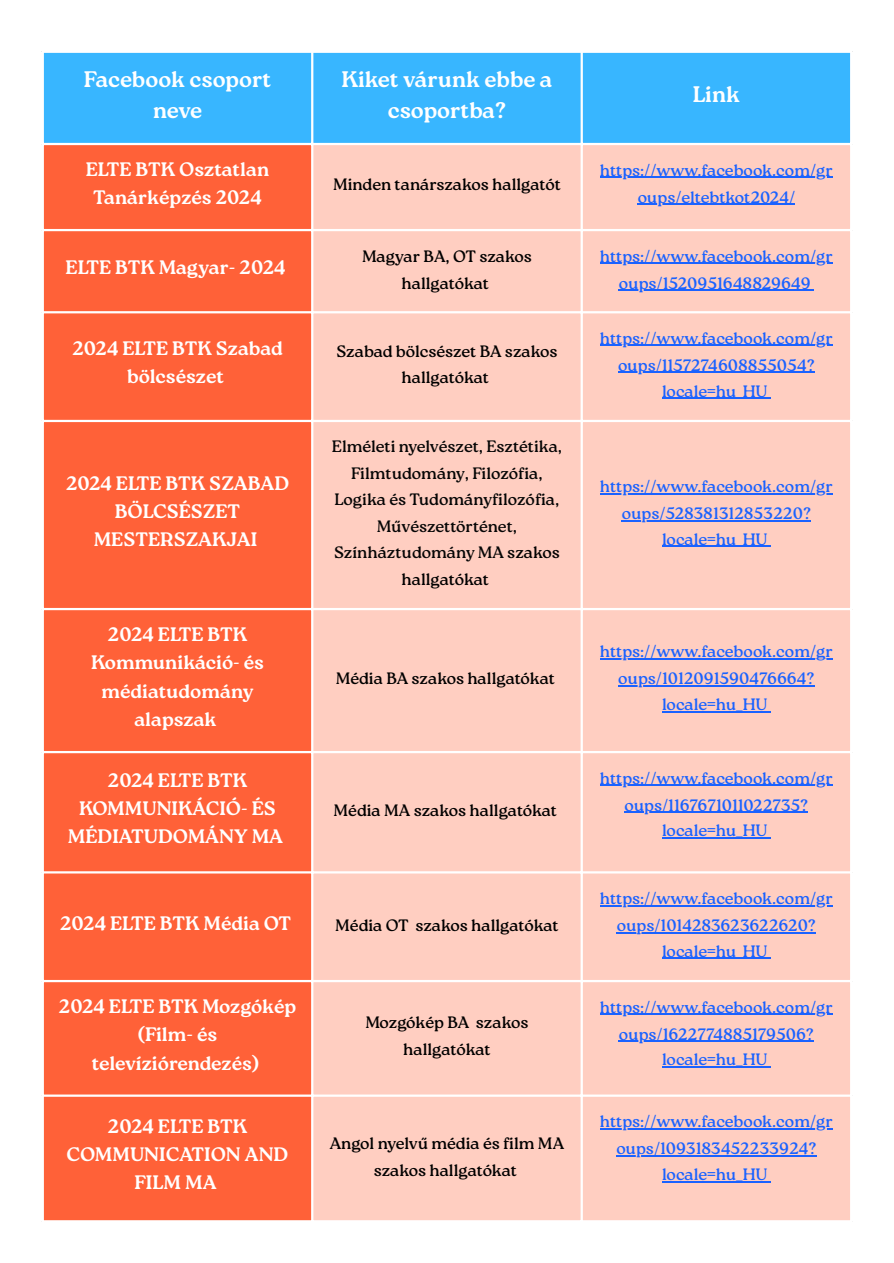
<style>
.page{position:relative;width:894px;height:1263px;background:#fff}
.page>*{position:absolute;margin:0;border:0;box-sizing:border-box;transform-origin:0 0}
.t1{font:700 22.5px/31.5px "Roca Two";color:#fff;text-align:center}
.t2{font:700 19.5px/28.2px "Roca Two";color:#fff;text-align:center}
.t3{font:16.5px/26.4px "Roca Two";color:#1a62ff;text-align:center}
.t4{font:16.5px/27px "Roca Two";color:#000;text-align:center}
.t5{font:16.5px/26.5px "Roca Two";color:#050505;text-align:center}
.s1{color:#000}
</style>
<div class="page">
<div style="left:44px;top:53px;width:805px;height:90px;background:#38b6ff"></div>
<div style="left:44px;top:145px;width:267px;height:1075px;background:#ff6138"></div>
<div style="left:313px;top:145px;width:536px;height:1075px;background:#ffcec1"></div>
<hr style="left:599px;top:177px;width:233px;height:1px;background:#1a62ff">
<hr style="left:637px;top:204px;width:158px;height:1px;background:#1a62ff">
<hr style="left:599px;top:263px;width:233px;height:1px;background:#1a62ff">
<hr style="left:618px;top:290px;width:195px;height:1px;background:#1a62ff">
<hr style="left:599px;top:345px;width:233px;height:1px;background:#1a62ff">
<hr style="left:618px;top:372px;width:196px;height:1px;background:#1a62ff">
<hr style="left:661px;top:398px;width:109px;height:1px;background:#1a62ff">
<hr style="left:599px;top:493px;width:233px;height:1px;background:#1a62ff">
<hr style="left:621px;top:520px;width:189px;height:1px;background:#1a62ff">
<hr style="left:661px;top:546px;width:109px;height:1px;background:#1a62ff">
<hr style="left:599px;top:659px;width:233px;height:1px;background:#1a62ff">
<hr style="left:618px;top:686px;width:196px;height:1px;background:#1a62ff">
<hr style="left:661px;top:711px;width:109px;height:2px;background:#1a62ff">
<hr style="left:599px;top:785px;width:233px;height:1px;background:#1a62ff">
<hr style="left:624px;top:812px;width:184px;height:1px;background:#1a62ff">
<hr style="left:661px;top:838px;width:109px;height:1px;background:#1a62ff">
<hr style="left:599px;top:905px;width:233px;height:1px;background:#1a62ff">
<hr style="left:616px;top:932px;width:199px;height:1px;background:#1a62ff">
<hr style="left:661px;top:958px;width:109px;height:1px;background:#1a62ff">
<hr style="left:599px;top:1014px;width:233px;height:1px;background:#1a62ff">
<hr style="left:618px;top:1041px;width:195px;height:1px;background:#1a62ff">
<hr style="left:661px;top:1066px;width:109px;height:2px;background:#1a62ff">
<hr style="left:599px;top:1128px;width:233px;height:1px;background:#1a62ff">
<hr style="left:616px;top:1155px;width:200px;height:1px;background:#1a62ff">
<hr style="left:661px;top:1181px;width:109px;height:1px;background:#1a62ff">
<hr style="left:311px;top:53px;width:2px;height:1169px;background:#fff">
<hr style="left:580px;top:53px;width:2px;height:1169px;background:#fff">
<hr style="left:42px;top:229px;width:810px;height:2px;background:#fff">
<hr style="left:42px;top:311px;width:810px;height:2px;background:#fff">
<hr style="left:42px;top:420px;width:810px;height:2px;background:#fff">
<hr style="left:42px;top:608px;width:810px;height:2px;background:#fff">
<hr style="left:42px;top:751px;width:810px;height:2px;background:#fff">
<hr style="left:42px;top:871px;width:810px;height:2px;background:#fff">
<hr style="left:42px;top:980px;width:810px;height:2px;background:#fff">
<hr style="left:42px;top:1094px;width:810px;height:3px;background:#fff">
<p class="t1" style="left:84px;top:63px;width:189px">Facebook csoport neve</p>
<p class="t1" style="left:341px;top:63px;width:212px">Kiket várunk ebbe a csoportba?</p>
<p class="t2" style="left:86px;top:155px;width:185px">ELTE BTK Osztatlan<br>Tanárképzés 2024</p>
<p class="t4" style="left:333px;top:171px;width:229px">Minden tanárszakos hallgatót</p>
<p class="t1" style="left:692px;top:79px;width:49px">Link</p>
<p class="t3" style="left:599px;top:156px;width:234px;line-height:27px">https://www.facebook.com/gr oups/eltebtkot2024/</p>
<p class="t2" style="left:65px;top:253px;width:221px">ELTE BTK Magyar- 2024</p>
<p class="t4" style="left:362px;top:242px;width:171px">Magyar BA, OT szakos hallgatókat</p>
<p class="t3" style="left:599px;top:242px;width:234px;line-height:27px">https://www.facebook.com/gr oups/1520951648829649</p>
<p class="t2" style="left:72px;top:334px;width:212px">2024 ELTE BTK Szabad bölcsészet</p>
<p class="t4" style="left:336px;top:339px;width:222px;line-height:25.8px">Szabad bölcsészet BA szakos hallgatókat</p>
<p class="t2" style="left:66px;top:469px;width:225px">2024 ELTE BTK SZABAD<br>BÖLCSÉSZET<br>MESTERSZAKJAI</p>
<p class="t2" style="left:91px;top:620px;width:174px">2024 ELTE BTK<br>Kommunikáció- és médiatudomány alapszak</p>
<p class="t2" style="left:68px;top:766px;width:217px">2024 ELTE BTK<br>KOMMUNIKÁCIÓ- ÉS<br>MÉDIATUDOMÁNY MA</p>
<p class="t5" style="left:332px;top:433px;width:232px">Elméleti nyelvészet, Esztétika,<br>Filmtudomány, Filozófia,<br>Logika és Tudományfilozófia,<br>Művészettörténet,<br>Színháztudomány MA <span class="s1">szakos hallgatókat</span></p>
<p class="t4" style="left:335px;top:665px;width:221px">Média BA szakos hallgatókat</p>
<p class="t4" style="left:333px;top:797px;width:225px">Média MA szakos hallgatókat</p>
<p class="t2" style="left:60px;top:909px;width:233px">2024 ELTE BTK Média OT</p>
<p class="t4" style="left:335px;top:912px;width:225px">Média OT szakos hallgatókat</p>
<p class="t2" style="left:59px;top:991px;width:239px;line-height:28.7px">2024 ELTE BTK Mozgókép (Film- és televíziórendezés)</p>
<p class="t2" style="left:66px;top:1112px;width:223px">2024 ELTE BTK<br>COMMUNICATION AND<br>FILM MA</p>
<p class="t4" style="left:365px;top:1009px;width:164px">Mozgókép BA szakos hallgatókat</p>
<p class="t4" style="left:329px;top:1129px;width:236px">Angol nyelvű média és film MA szakos hallgatókat</p>
<p class="t3" style="left:599px;top:325px;width:234px">https://www.facebook.com/gr oups/1157274608855054? locale=hu_HU</p>
<p class="t3" style="left:599px;top:473px;width:234px">https://www.facebook.com/gr oups/528381312853220? locale=hu_HU</p>
<p class="t3" style="left:599px;top:638px;width:234px">https://www.facebook.com/gr oups/1012091590476664? locale=hu_HU</p>
<p class="t3" style="left:599px;top:765px;width:234px">https://www.facebook.com/gr oups/1167671011022735? locale=hu_HU</p>
<p class="t3" style="left:599px;top:885px;width:234px">https://www.facebook.com/gr oups/1014283623622620? locale=hu_HU</p>
<p class="t3" style="left:599px;top:994px;width:234px">https://www.facebook.com/gr oups/1622774885179506? locale=hu_HU</p>
<p class="t3" style="left:599px;top:1108px;width:234px">https://www.facebook.com/gr oups/1093183452233924? locale=hu_HU</p>
</div>
